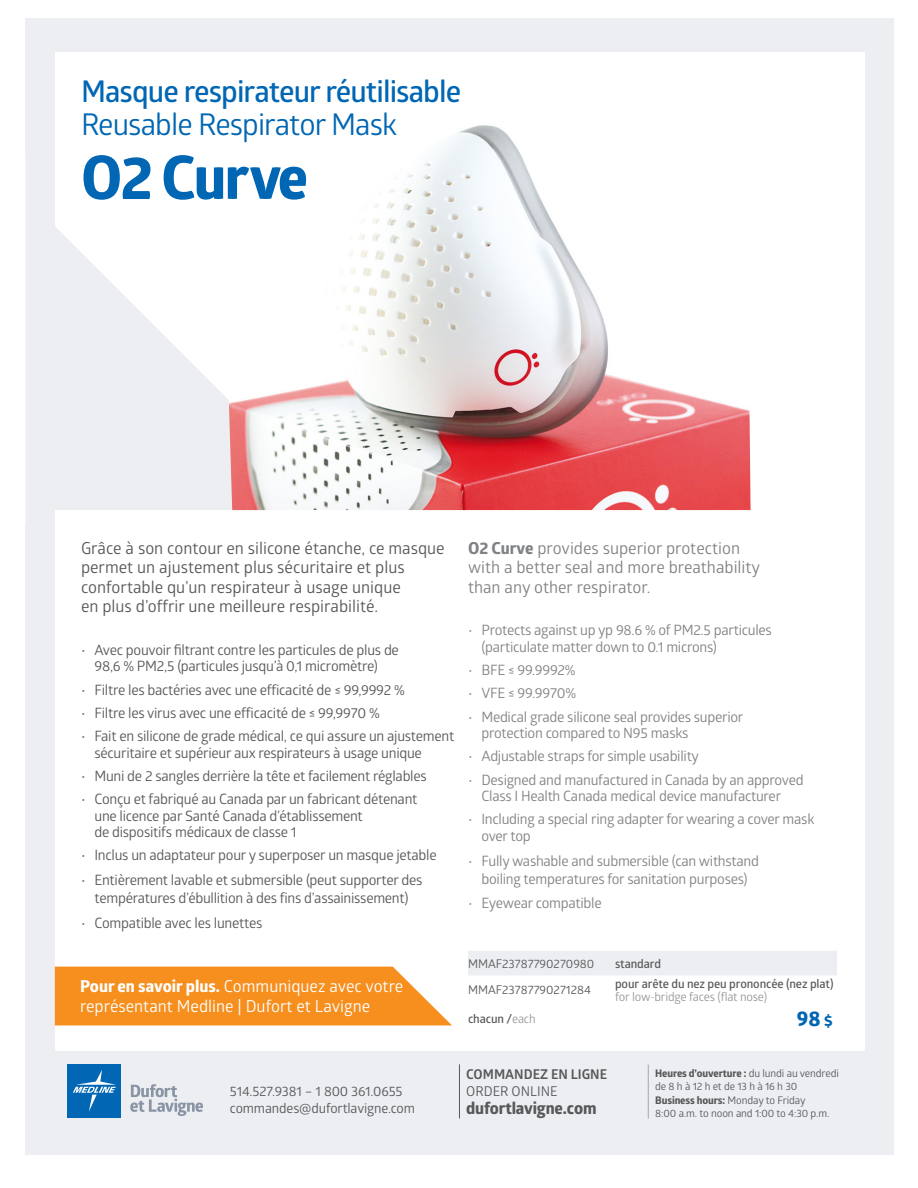
<style>
.page{position:relative;width:918px;height:1188px;background:#fff}
.page>*{position:absolute;margin:0;border:0;box-sizing:border-box;transform-origin:0 0}
.MEDLINE_-_Headline{font:700 60px "Globerx";letter-spacing:-.03em;color:#0166b3}
.MEDLINE_-_Headline-2{font:600 30px "Glober";letter-spacing:-.03em;color:#0166b3}
.MEDLINE_-_Headline-3{font:30px "Glober";letter-spacing:-.03em;color:#0166b3}
.t1{font:700 21px "Globerx";color:#0166b3}
.MEDLINE_-_Intro_Text{font:16.5px/19.5px "Glober";color:#57585a}
.MEDLINE_-_Intro_Text-2{font:16.5px/19.5px "Glober";color:#808285}
.MEDLINE_-_CTA{font:16.5px/19.5px "Glober";color:#fff}
.t2{font:700 16.5px "Globerx";letter-spacing:-.01em;color:#57585a}
.t3{font:14.25px/16.5px "Glober";letter-spacing:-.02em;color:#57585a;text-align:center}
.t4{font:14.25px/16.5px "Glober";letter-spacing:-.02em;color:#808285}
.t5{font:13.5px "Glober";letter-spacing:-.01em;color:#57585a}
.t6{font:700 13.5px "Glober";color:#57585a}
.FOURNISSEUR{font:600 12px/13.5px "Glober";letter-spacing:-.01em;color:#57585a}
.FOURNISSEUR-2{font:12px "Glober";color:#57585a}
.t7{font:700 10.5px "Globerx";letter-spacing:-.01em;color:#57585a}
.t8{font:10.5px "Glober";letter-spacing:-.01em;color:#57585a}
.s1{font-family:"Globerx";font-weight:700}
.s2{font-weight:400;color:#97999c}
.s3{font-size:15px}
.s4{font-family:"Glober";font-weight:400}
</style>
<div class="page">
<div style="left:26px;top:18px;width:868px;height:1137px;background:#edeef2"></div>
<div style="left:55px;top:52px;width:810px;height:1080px;background:#fff"></div>
<svg style="left:55px;top:227px;width:171px;height:283px;fill:#edeef2"></svg>
<img style="left:226px;top:125px;width:525px;height:385px">
<div style="left:468px;top:951px;width:369px;height:24px;background:#edeef2"></div>
<svg style="left:55px;top:967px;width:397px;height:58px;background:#f6972e"></svg>
<div style="left:55px;top:1051px;width:810px;height:81px;background:#edeef2"></div>
<hr style="left:459px;top:1064px;width:1px;height:54px;background:#57585a">
<div style="left:68px;top:1064px;width:53px;height:53px;background:#0166b3"></div>
<svg style="left:73px;top:1070px;width:43px;height:41px"></svg>
<svg style="left:130px;top:1084px;width:73px;height:32px"></svg>
<hr style="left:648px;top:1065px;width:1px;height:54px;background:#4f607a">
<p class="MEDLINE_-_Headline-2" style="left:81px;top:70px;width:382px">Masque respirateur réutilisable</p>
<p class="MEDLINE_-_Headline-3" style="left:81px;top:104px;width:318px">Reusable Respirator Mask</p>
<p class="MEDLINE_-_Headline" style="left:81px;top:134px;width:228px">O2 Curve</p>
<p class="MEDLINE_-_Intro_Text" style="left:81px;top:537px;width:365px">Grâce à son contour en silicone étanche, ce masque permet un ajustement plus sécuritaire et plus confortable qu’un respirateur à usage unique<br>en plus d’offrir une meilleure respirabilité.</p>
<p class="t3" style="left:81px;top:641px;width:319px">• Avec pouvoir filtrant contre les particules de plus de<br>98,6 % PM2,5 (particules jusqu’à 0,1 micromètre)</p>
<p class="t3" style="left:81px;top:681px;width:325px">• Filtre les bactéries avec une efficacité de ≤ 99,9992 %</p>
<p class="t3" style="left:81px;top:704px;width:300px">• Filtre les virus avec une efficacité de ≤ 99,9970 %</p>
<p class="t3" style="left:94px;top:727px;width:361px;text-align:left;text-indent:-14px">• Fait en silicone de grade médical, ce qui assure un ajustement sécuritaire et supérieur aux respirateurs à usage unique</p>
<p class="t3" style="left:81px;top:767px;width:347px">• Muni de 2 sangles derrière la tête et facilement réglables</p>
<p class="t3" style="left:94px;top:790px;width:324px;text-align:left;text-indent:-14px">• Conçu et fabriqué au Canada par un fabricant détenant une licence par Santé Canada d’établissement<br>de dispositifs médicaux de classe 1</p>
<p class="t3" style="left:81px;top:846px;width:357px">• Inclus un adaptateur pour y superposer un masque jetable</p>
<p class="t3" style="left:81px;top:870px;width:343px;line-height:18px">• Entièrement lavable et submersible (peut supporter des températures d’ébullition à des fins d’assainissement)</p>
<p class="t3" style="left:81px;top:914px;width:183px">• Compatible avec les lunettes</p>
<p class="MEDLINE_-_CTA" style="left:80px;top:976px;width:325px"><span class="s1">Pour en savoir plus.</span> Communiquez avec votre représentant Medline | Dufort et Lavigne</p>
<p class="MEDLINE_-_Intro_Text-2" style="left:468px;top:537px;width:294px"><span class="s1">O2 Curve</span> provides superior protection with a better seal and more breathability than any other respirator.</p>
<p class="t4" style="left:482px;top:621px;width:292px;text-indent:-14px">• Protects against up yp 98.6 % of PM2.5 particules (particulate matter down to 0.1 microns)</p>
<p class="t4" style="left:468px;top:661px;width:109px">• BFE ≤ 99.9992%</p>
<p class="t4" style="left:468px;top:684px;width:110px">• VFE ≤ 99.9970%</p>
<p class="t4" style="left:482px;top:708px;width:264px;text-indent:-14px">• Medical grade silicone seal provides superior protection compared to N95 masks</p>
<p class="t4" style="left:468px;top:747px;width:233px">• Adjustable straps for simple usability</p>
<p class="t4" style="left:482px;top:771px;width:324px;text-indent:-14px">• Designed and manufactured in Canada by an approved<br>Class I Health Canada medical device manufacturer</p>
<p class="t4" style="left:482px;top:810px;width:334px;text-indent:-14px">• Including a special ring adapter for wearing a cover mask over top</p>
<p class="t4" style="left:468px;top:851px;width:293px;line-height:18px;text-align:center">• Fully washable and submersible (can withstand boiling temperatures for sanitation purposes)</p>
<p class="t4" style="left:468px;top:894px;width:135px">• Eyewear compatible</p>
<p class="FOURNISSEUR-2" style="left:468px;top:955px;width:128px">MMAF23787790270980</p>
<p class="FOURNISSEUR" style="left:615px;top:956px;width:48px">standard</p>
<p class="FOURNISSEUR-2" style="left:468px;top:982px;width:125px">MMAF23787790271284</p>
<p class="FOURNISSEUR" style="left:615px;top:976px;width:220px">pour arête du nez peu prononcée (nez plat) <span class="s2">for low-bridge faces (flat nose)</span></p>
<p class="FOURNISSEUR" style="left:468px;top:1011px;width:69px">chacun /<span class="s2">each</span></p>
<p class="t1" style="left:797px;top:1003px;width:37px">98 <span class="s3">$</span></p>
<p class="t5" style="left:230px;top:1082px;width:174px">514.527.9381 – 1 800 361.0655</p>
<p class="t5" style="left:230px;top:1099px;width:187px">commandes@dufortlavigne.com</p>
<p class="t6" style="left:466px;top:1065px;width:143px">COMMANDEZ EN LIGNE</p>
<p class="t5" style="left:466px;top:1081px;width:93px">ORDER ONLINE</p>
<p class="t2" style="left:466px;top:1096px;width:132px">dufortlavigne.com</p>
<p class="t7" style="left:655px;top:1065px;width:185px">Heures d’ouverture : <span class="s4">du lundi au vendredi</span></p>
<p class="t8" style="left:655px;top:1079px;width:143px">de 8 h à 12 h et de 13 h à 16 h 30</p>
<p class="t7" style="left:655px;top:1092px;width:152px">Business hours: <span class="s4">Monday to Friday</span></p>
<p class="t8" style="left:655px;top:1106px;width:176px">8:00 a.m. to noon and 1:00 to 4:30 p.m.</p>
</div>
